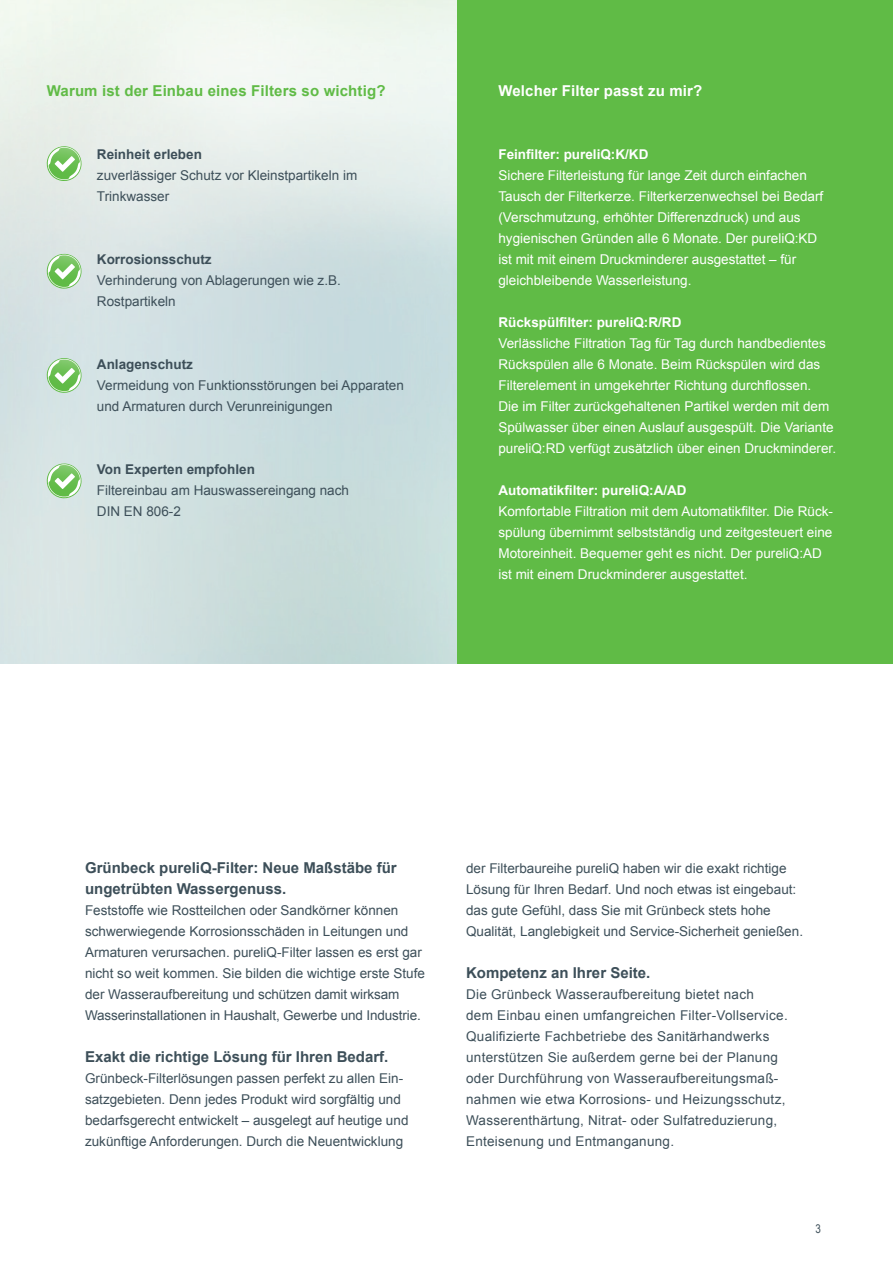
<style>
.page{position:relative;width:893px;height:1263px;background:#fff}
.page>*{position:absolute;margin:0;border:0;box-sizing:border-box;transform-origin:0 0}
.t1{font:700 15px/21px "Arial";color:#3d4f59}
.t2{font:700 15px "Arial";letter-spacing:.01em;color:#60bb46}
.t3{font:700 15px "Arial";letter-spacing:.01em;color:#fff}
.t4{font:13.5px/21px "Arial";color:#3d4f59}
.t5{font:13.5px/21px "Arial";color:#fff}
.t6{font:13.5px/21px "Arial";letter-spacing:.02em;color:#3d4f59}
.t7{font:700 13.5px "Arial";color:#fff}
.t8{font:700 13.5px "Arial";color:#3d4f59}
.t9{font:12px "Arial Narrow";color:#3d4f59}
</style>
<div class="page">
<div style="left:457px;top:0;width:436px;height:663px;background:#60bb46"></div>
<svg style="left:45px;top:145px;width:38px;height:37px"></svg>
<svg style="left:45px;top:252px;width:38px;height:38px"></svg>
<svg style="left:45px;top:462px;width:38px;height:37px"></svg>
<svg style="left:45px;top:357px;width:38px;height:37px"></svg>
<p class="t2" style="left:47px;top:81px;width:340px">Warum ist der Einbau eines Filters so wichtig?</p>
<p class="t8" style="left:97px;top:145px;width:107px">Reinheit erleben</p>
<p class="t4" style="left:97px;top:165px;width:262px">zuverlässiger Schutz vor Kleinstpartikeln im<br>Trinkwasser</p>
<p class="t8" style="left:97px;top:250px;width:116px">Korrosionsschutz</p>
<p class="t4" style="left:97px;top:270px;width:245px">Verhinderung von Ablagerungen wie z.B.<br>Rostpartikeln</p>
<p class="t8" style="left:97px;top:355px;width:98px">Anlagenschutz</p>
<p class="t4" style="left:97px;top:375px;width:308px">Vermeidung von Funktionsstörungen bei Apparaten und Armaturen durch Verunreinigungen</p>
<p class="t8" style="left:97px;top:460px;width:160px">Von Experten empfohlen</p>
<p class="t4" style="left:97px;top:480px;width:254px">Filtereinbau am Hauswassereingang nach<br>DIN EN 806-2</p>
<p class="t3" style="left:498px;top:81px;width:205px">Welcher Filter passt zu mir?</p>
<p class="t7" style="left:498px;top:145px;width:152px">Feinfilter: pureliQ:K/KD</p>
<p class="t5" style="left:498px;top:165px;width:326px">Sichere Filterleistung für lange Zeit durch einfachen Tausch der Filterkerze. Filterkerzenwechsel bei Bedarf (Verschmutzung, erhöhter Differenzdruck) und aus hygienischen Gründen alle 6 Monate. Der pureliQ:KD ist mit mit einem Druckminderer ausgestattet – für gleichbleibende Wasserleistung.</p>
<p class="t7" style="left:498px;top:313px;width:185px">Rückspülfilter: pureliQ:R/RD</p>
<p class="t5" style="left:498px;top:333px;width:339px">Verlässliche Filtration Tag für Tag durch handbedientes Rückspülen alle 6 Monate. Beim Rückspülen wird das Filterelement in umgekehrter Richtung durchflossen.<br>Die im Filter zurückgehaltenen Partikel werden mit dem Spülwasser über einen Auslauf ausgespült. Die Variante pureliQ:RD verfügt zusätzlich über einen Druckminderer.</p>
<p class="t7" style="left:498px;top:481px;width:190px">Automatikfilter: pureliQ:A/AD</p>
<p class="t5" style="left:498px;top:501px;width:336px">Komfortable Filtration mit dem Automatikfilter. Die Rück&shy;spülung übernimmt selbstständig und zeitgesteuert eine Motoreinheit. Bequemer geht es nicht. Der pureliQ:AD ist mit einem Druckminderer ausgestattet.</p>
<p class="t1" style="left:85px;top:858px;width:313px">Grünbeck pureliQ-Filter: Neue Maßstäbe für ungetrübten Wassergenuss.</p>
<p class="t4" style="left:85px;top:900px;width:341px">Feststoffe wie Rostteilchen oder Sandkörner können schwerwiegende Korrosionsschäden in Leitungen und Armaturen verursachen. pureliQ-Filter lassen es erst gar nicht so weit kommen. Sie bilden die wichtige erste Stufe der Wasseraufbereitung und schützen damit wirksam Wasserinstallationen in Haushalt, Gewerbe und Industrie.</p>
<p class="t1" style="left:85px;top:1047px;width:305px">Exakt die richtige Lösung für Ihren Bedarf.</p>
<p class="t4" style="left:85px;top:1068px;width:325px">Grünbeck-Filterlösungen passen perfekt zu allen Ein&shy;satzgebieten. Denn jedes Produkt wird sorgfältig und bedarfsgerecht entwickelt – ausgelegt auf heutige und zukünftige Anforderungen. Durch die Neuentwicklung</p>
<p class="t4" style="left:466px;top:858px;width:338px">der Filterbaureihe pureliQ haben wir die exakt richtige Lösung für Ihren Bedarf. Und noch etwas ist eingebaut: das gute Gefühl, dass Sie mit Grünbeck stets hohe Qualität, Langlebigkeit und Service-Sicherheit genießen.</p>
<p class="t1" style="left:466px;top:963px;width:186px">Kompetenz an Ihrer Seite.</p>
<p class="t6" style="left:466px;top:984px;width:323px">Die Grünbeck Wasseraufbereitung bietet nach<br>dem Einbau einen umfangreichen Filter-Vollservice.<br>Qualifizierte Fachbetriebe des Sanitärhandwerks unterstützen Sie außerdem gerne bei der Planung oder Durchführung von Wasseraufbereitungsmaß&shy;nahmen wie etwa Korrosions- und Heizungsschutz, Wasserenthärtung, Nitrat- oder Sulfatreduzierung, Enteisenung und Entmanganung.</p>
<p class="t9" style="left:815px;top:1220px;width:7px">3</p>
</div>
